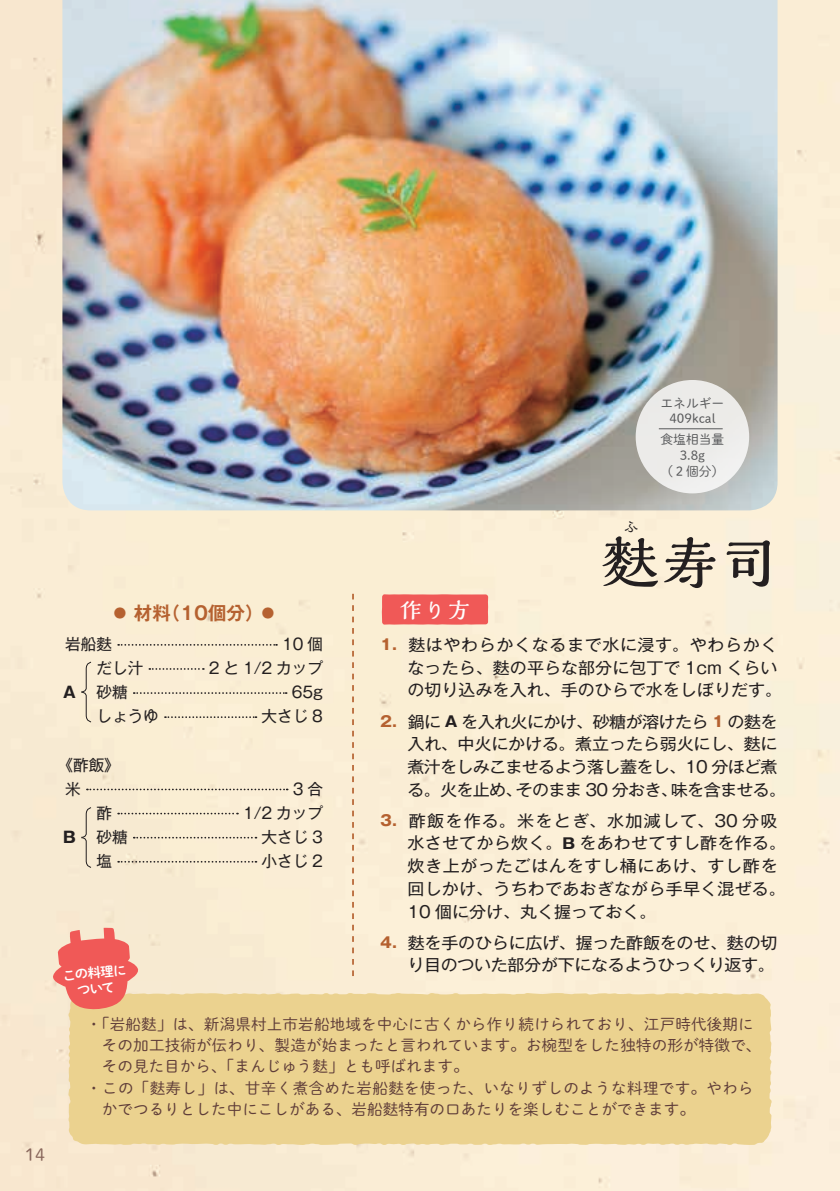
<style>
.page{position:relative;width:840px;height:1191px;background:#fff}
.page>*{position:absolute;margin:0;border:0;box-sizing:border-box;transform-origin:0 0}
.t1{font:700 56.6px "Kaimin Tu Std";color:#231f20}
.t2{font:700 21.8px "Kaimin Tu Std";color:#fff}
.t3{font:700 18.4px "Gothic MB101 Pr 6 De";color:#b56130}
.t4{font:17px "Shuei M Go Std L";color:#88665b}
.t5{font:16.2px/22.6px "Gothic MB101 Pr 6";color:#231f20;scale:1.05 1}
.t6{font:16.2px/22.6px "Gothic MB101 Pr 6";letter-spacing:-.04em;color:#231f20;scale:1.05 1}
.t7{font:16.2px/22.6px "Gothic MB101 Pr 6";letter-spacing:-.02em;color:#231f20;text-align:right;scale:1.05 1}
.t8{font:15.6px "Shuei M Go Std L";letter-spacing:.005em;color:#5f3d39}
.t9{font:15.6px/24px "Gothic MB101 Pr 6";color:#231f20}
.t10{font:700 15.6px "Gothic MB101 Pr 6";color:#231f20}
.t11{font:700 14.2px "Kaimin Tu Std";color:#231f20}
.t12{font:13.4px/15.6px "Shuei M Go Std B";color:#fff;text-align:center}
.t13{font:12.8px/15.6px "Shuei M Go Std L";color:#57585a;text-align:center}
.s1{font-weight:700;font-size:14.8px;color:#b56130}
.s2{font-weight:700;font-size:14.8px}
</style>
<div class="page">
<div style="left:0;top:0;width:839px;height:1191px;background:#faeed5"></div>
<div style="left:381px;top:594px;width:107px;height:30px;background:#f05957"></div>
<svg style="left:352px;top:594px;width:1px;height:382px"></svg>
<div style="left:68px;top:993px;width:703px;height:152px;background:#ebd28f"></div>
<svg style="left:51px;top:927px;width:89px;height:83px;background:#f18c7f"></svg>
<svg style="left:118px;top:644px;width:159px;height:1px"></svg>
<svg style="left:149px;top:668px;width:55px;height:2px"></svg>
<svg style="left:134px;top:692px;width:152px;height:2px"></svg>
<svg style="left:165px;top:716px;width:91px;height:2px"></svg>
<svg style="left:87px;top:788px;width:200px;height:2px"></svg>
<svg style="left:118px;top:812px;width:120px;height:2px"></svg>
<svg style="left:134px;top:837px;width:122px;height:1px"></svg>
<svg style="left:118px;top:861px;width:138px;height:1px"></svg>
<img style="left:62px;top:0;width:715px;height:510px">
<svg style="left:80px;top:661px;width:12px;height:61px"></svg>
<svg style="left:80px;top:807px;width:12px;height:61px"></svg>
<div style="left:635px;top:380px;width:113px;height:113px;background:#ecebe9;border-radius:50%"></div>
<hr style="left:658px;top:428px;width:64px;height:1px;background:#57585a">
<p class="t4" style="left:25px;top:1141px;width:22px">14</p>
<p class="t11" style="left:624px;top:517px;width:16px">ふ</p>
<p class="t13" style="left:660px;top:394px;width:65px">エネルギー<br>409kcal</p>
<p class="t13" style="left:660px;top:431px;width:65px">食塩相当量<br>3.8g<br>（２個分）</p>
<p class="t3" style="left:111px;top:597px;width:168px">◦ 材料（10個分）◦</p>
<h2 class="t2" style="left:400px;top:594px;width:71px">作り方</h2>
<h1 class="t1" style="left:601px;top:523px;width:177px">麩寿司</h1>
<p class="t9" style="left:65px;top:631px;width:48px">岩船麩</p>
<p class="t9" style="left:282px;top:631px;width:42px">10 個</p>
<p class="t9" style="left:65px;top:655px;width:79px">　　だし汁</p>
<p class="t9" style="left:209px;top:655px;width:115px">2 と 1/2 カップ</p>
<p class="t9" style="left:65px;top:679px;width:64px">　　砂糖</p>
<p class="t9" style="left:291px;top:679px;width:33px">65g</p>
<p class="t9" style="left:65px;top:703px;width:95px">　　しょうゆ</p>
<p class="t9" style="left:261px;top:703px;width:63px">大さじ 8</p>
<p class="t9" style="left:65px;top:751px;width:56px;text-indent:-8px">《酢飯》米</p>
<p class="t5" style="left:407px;top:632px;width:358px;text-indent:-27px"><span class="s1">1．</span>麩はやわらかくなるまで水に浸す。やわらかくなったら、麩の平らな部分に包丁で 1cm くらいの切り込みを入れ、手のひらで水をしぼりだす。</p>
<p class="t6" style="left:407px;top:709px;width:362px;text-indent:-27px"><span class="s1">2．</span>鍋に <span class="s2">A</span> を入れ火にかけ、砂糖が溶けたら <span class="s1">1</span> の麩を入れ、中火にかける。煮立ったら弱火にし、麩に煮汁をしみこませるよう落し蓋をし、10 分ほど煮る。火を止め、そのまま 30 分おき、味を含ませる。</p>
<p class="t5" style="left:407px;top:808px;width:362px;text-indent:-27px"><span class="s1">3．</span>酢飯を作る。米をとぎ、水加減して、30 分吸水させてから炊く。<span class="s2">B</span> をあわせてすし酢を作る。炊き上がったごはんをすし桶にあけ、すし酢を回しかけ、うちわであおぎながら手早く混ぜる。<br>10 個に分け、丸く握っておく。</p>
<p class="t7" style="left:380px;top:930px;width:379px"><span class="s1">4．</span>麩を手のひらに広げ、握った酢飯をのせ、麩の切り目のついた部分が下になるようひっくり返す。</p>
<p class="t10" style="left:63px;top:679px;width:14px">A</p>
<p class="t9" style="left:243px;top:775px;width:81px;text-align:right">3合<br>1/2 カップ</p>
<p class="t9" style="left:65px;top:824px;width:64px">　　砂糖</p>
<p class="t9" style="left:261px;top:824px;width:63px">大さじ 3小さじ 2</p>
<p class="t10" style="left:63px;top:824px;width:14px">B</p>
<p class="t12" style="left:62px;top:967px;width:66px;rotate:-5deg">この料理について</p>
<p class="t8" style="left:86px;top:1012px;width:668px">・「岩船麩」は、新潟県村上市岩船地域を中心に古くから作り続けられており、江戸時代後期に</p>
<p class="t8" style="left:102px;top:1033px;width:660px">その加工技術が伝わり、製造が始まったと言われています。お椀型をした独特の形が特徴で、</p>
<p class="t8" style="left:102px;top:1055px;width:368px">その見た目から、「まんじゅう麩」とも呼ばれます。</p>
<p class="t8" style="left:86px;top:1076px;width:668px">・この「麩寿し」は、甘辛く煮含めた岩船麩を使った、いなりずしのような料理です。やわら</p>
<p class="t8" style="left:102px;top:1097px;width:594px">かでつるりとした中にこしがある、岩船麩特有の口あたりを楽しむことができます。</p>
</div>
